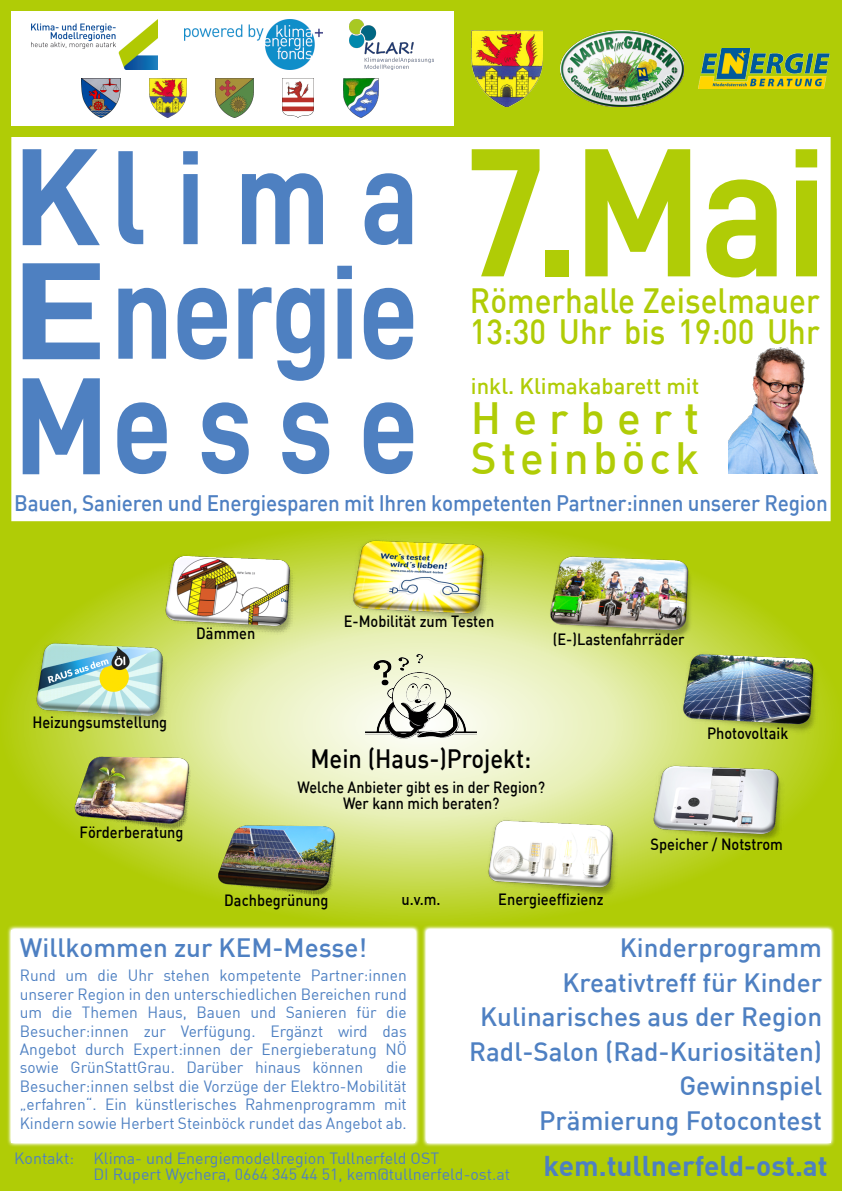
<style>
.page{position:relative;width:842px;height:1191px;background:#b0cc06}
.page>*{position:absolute;margin:0;border:0;box-sizing:border-box;transform-origin:0 0}
.t1{font:184.2px "D DIN Bold";color:#b0cc06;scale:.93 1}
.t2{font:134.7px/114.5px "D DIN Bold";letter-spacing:.22em;color:#4e80c1;text-align:justify;scale:.86 1}
.t3{font:500 44.2px/39.8px "DIN";letter-spacing:.095em;color:#b0cc06}
.t4{font:500 34.4px/31px "DIN";color:#b0cc06;scale:.91 1}
.t5{font:500 26px/34.6px "DIN";color:#4e80c2;text-align:right}
.t6{font:500 26px "DIN";color:#000;scale:.91 1}
.t7{font:500 22.1px "DIN";color:#b0cc06}
.t8{font:500 22px "DIN";letter-spacing:-.01em;color:#4e80c2;scale:.94 1}
.t9{font:16px/18.4px "DIN";color:#4e80c2;text-align:justify}
.t10{font:500 16px "DIN";color:#000;scale:.91 1}
.t11{font:16px/16px "DIN";color:#4e80c1}
.t12{font:500 16px/16.8px "DIN";color:#000;text-align:center;scale:.89 1}
</style>
<div class="page">
<img style="left:561px;top:31px;width:122px;height:75px">
<div style="left:11px;top:11px;width:443px;height:115px;background:#fff"></div>
<img style="left:216px;top:78px;width:37px;height:40px">
<img style="left:283px;top:78px;width:31px;height:40px">
<img style="left:343px;top:78px;width:35px;height:40px">
<img style="left:81px;top:78px;width:39px;height:40px">
<img style="left:150px;top:78px;width:36px;height:40px">
<img style="left:184px;top:19px;width:138px;height:51px">
<img style="left:349px;top:19px;width:84px;height:51px">
<img style="left:31px;top:19px;width:127px;height:51px">
<img style="left:472px;top:31px;width:70px;height:75px">
<img style="left:699px;top:48px;width:130px;height:41px">
<svg style="left:12px;top:527px;width:819px;height:394px"></svg>
<img style="left:542px;top:553px;width:154px;height:89px">
<img style="left:673px;top:650px;width:150px;height:88px">
<img style="left:156px;top:551px;width:144px;height:88px">
<img style="left:480px;top:816px;width:143px;height:85px">
<img style="left:27px;top:637px;width:146px;height:93px">
<img style="left:342px;top:535px;width:154px;height:91px">
<img style="left:643px;top:761px;width:147px;height:84px">
<img style="left:366px;top:655px;width:110px;height:84px">
<img style="left:211px;top:824px;width:131px;height:74px">
<img style="left:68px;top:755px;width:128px;height:78px">
<img style="left:7px;top:925px;width:413px;height:222px">
<div style="left:11px;top:930px;width:404px;height:212px;background:#fff"></div>
<img style="left:422px;top:925px;width:413px;height:222px">
<div style="left:427px;top:930px;width:404px;height:212px;background:#fff"></div>
<div style="left:11px;top:137px;width:820px;height:385px;background:#fff"></div>
<img style="left:729px;top:347px;width:89px;height:127px">
<svg style="left:23px;top:149px;width:77px;height:96px;background:#9ebadd"></svg>
<svg style="left:23px;top:263px;width:77px;height:96px;background:#8dadd7"></svg>
<svg style="left:23px;top:378px;width:77px;height:96px;background:#8cadd7"></svg>
<h2 class="t2" style="left:112px;top:142px;width:358px">lima nergie esse</h2>
<h1 class="t1" style="left:467px;top:123px;width:389px">7.Mai</h1>
<h3 class="t4" style="left:470px;top:284px;width:386px">Römerhalle Zeiselmauer<br>13:30 Uhr bis 19:00 Uhr</h3>
<h3 class="t7" style="left:471px;top:372px;width:230px">inkl. Klimakabarett mit</h3>
<h3 class="t3" style="left:471px;top:396px;width:230px">Herbert<br>Steinböck</h3>
<h3 class="t8" style="left:14px;top:489px;width:867px">Bauen, Sanieren und Energiesparen mit Ihren kompetenten Partner:innen unserer Region</h3>
<p class="t10" style="left:196px;top:623px;width:66px">Dämmen</p>
<p class="t10" style="left:344px;top:611px;width:167px">E-Mobilität zum Testen</p>
<p class="t10" style="left:553px;top:629px;width:146px">(E-)Lastenfahrräder</p>
<p class="t10" style="left:32px;top:712px;width:150px">Heizungsumstellung</p>
<p class="t10" style="left:80px;top:822px;width:116px">Förderberatung</p>
<h3 class="t6" style="left:310px;top:742px;width:244px">Mein (Haus-)Projekt:</h3>
<p class="t12" style="left:298px;top:778px;width:279px">Welche Anbieter gibt es in der Region?<br>Wer kann mich beraten?</p>
<p class="t10" style="left:224px;top:890px;width:116px">Dachbegrünung</p>
<p class="t10" style="left:401px;top:889px;width:44px">u.v.m.</p>
<p class="t10" style="left:498px;top:889px;width:117px">Energieeffizienz</p>
<p class="t10" style="left:707px;top:723px;width:91px">Photovoltaik</p>
<p class="t10" style="left:651px;top:834px;width:147px">Speicher / Notstrom</p>
<h3 class="t5" style="left:20px;top:929px;width:349px">Willkommen zur KEM-Messe!</h3>
<p class="t9" style="left:20px;top:966px;width:388px">Rund um die Uhr stehen kompetente Partner:innen unserer Region in den unterschiedlichen Bereichen rund um die Themen Haus, Bauen und Sanieren für die Besucher:innen zur Verfügung. Ergänzt wird das Angebot durch Expert:innen der Energieberatung NÖ sowie GrünStattGrau. Darüber hinaus können</p>
<p class="t9" style="left:20px;top:1058px;width:388px;text-indent:366px">die Besucher:innen selbst die Vorzüge der Elektro-Mobilität „erfahren“. Ein künstlerisches Rahmenprogramm mit Kindern sowie Herbert Steinböck rundet das Angebot ab.</p>
<h3 class="t5" style="left:469px;top:929px;width:354px">Kinderprogramm<br>Kreativtreff für Kinder<br>Kulinarisches aus der Region<br>Radl-Salon (Rad-Kuriositäten)<br>Gewinnspiel<br>Prämierung Fotocontest</h3>
<p class="t11" style="left:94px;top:1149px;width:736px;text-indent:-79px">Kontakt: Klima- und Energiemodellregion Tullnerfeld OST<br>DI Rupert Wychera, 0664 345 44 51, kem@tullnerfeld-ost.at <sup>kem.tullnerfeld-ost.at</sup></p>
</div>
